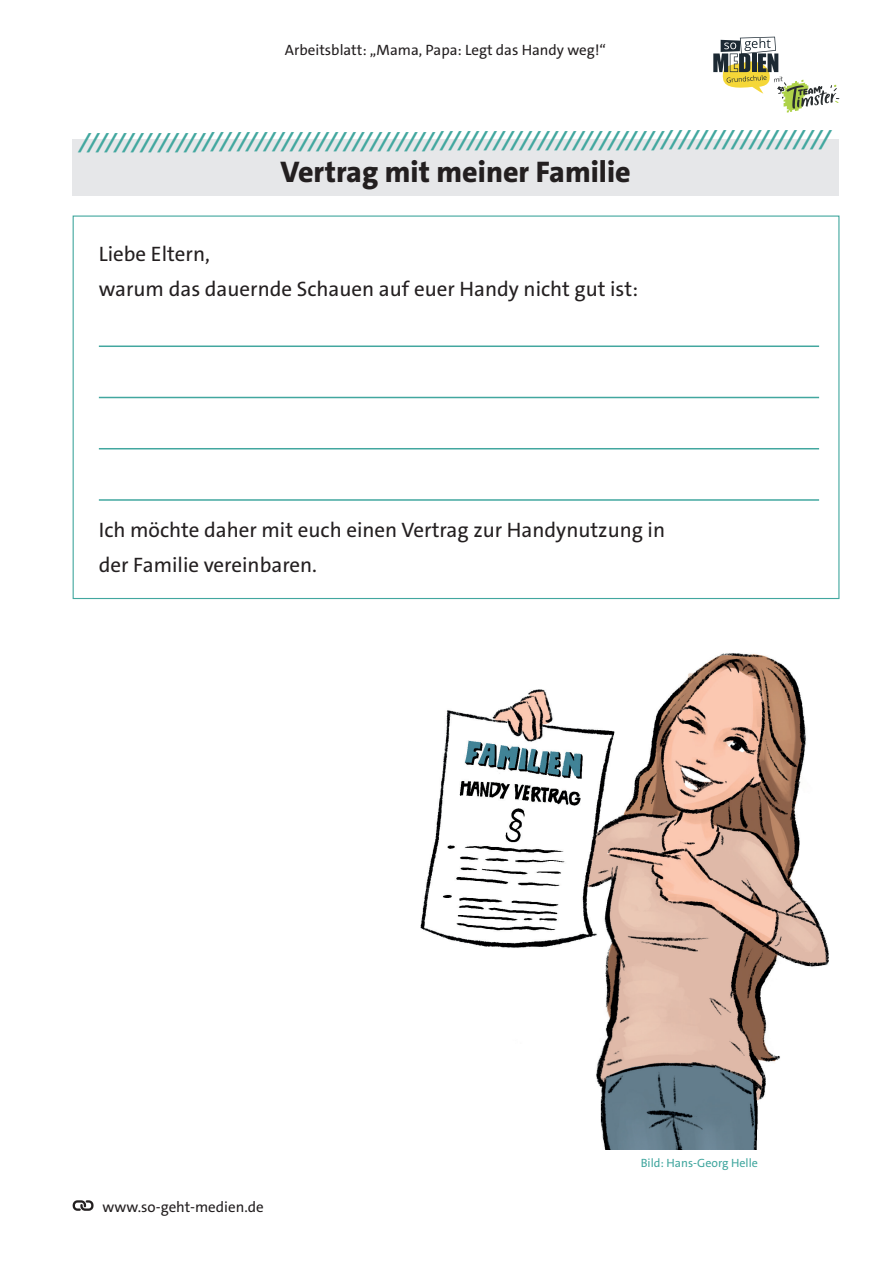
<style>
.page{position:relative;width:893px;height:1263px;background:#fff}
.page>*{position:absolute;margin:0;border:0;box-sizing:border-box;transform-origin:0 0}
.t1{font:800 30px "The Sans C4 s";color:#231f20}
.t2{font:21px/34.5px "The Sans C4 s";color:#231f20}
.t3{font:italic 700 21px "The Sans C4 s";color:#42a79f}
.t4{font:15px "The Sans C4 s";color:#231f20}
.t5{font:12px "The Sans C4 s";color:#42a79f}
</style>
<div class="page">
<svg style="left:73px;top:1200px;width:21px;height:11px"></svg>
<div style="left:72px;top:139px;width:767px;height:57px;background:#e6e7e9"></div>
<svg style="left:713px;top:37px;width:126px;height:76px"></svg>
<hr style="left:99px;top:345px;width:720px;height:2px;background:#42a79f">
<hr style="left:99px;top:448px;width:720px;height:1px;background:#42a79f">
<hr style="left:99px;top:397px;width:720px;height:1px;background:#42a79f">
<hr style="left:99px;top:499px;width:720px;height:2px;background:#42a79f">
<img style="left:420px;top:653px;width:409px;height:496px">
<p class="t4" style="left:285px;top:40px;width:323px">Arbeitsblatt: „Mama, Papa: Legt das Handy weg!“</p>
<p class="t3" style="left:80px;top:127px;width:752px">/////////////////////////////////////////////////////////////////////////////////////</p>
<h1 class="t1" style="left:281px;top:153px;width:352px">Vertrag mit meiner Familie</h1>
<p class="t2" style="left:99px;top:237px;width:541px">Liebe Eltern,<br>warum das dauernde Schauen auf euer Handy nicht gut ist:</p>
<p class="t2" style="left:99px;top:513px;width:568px">Ich möchte daher mit euch einen Vertrag zur Handynutzung in der Familie vereinbaren.</p>
<p class="t4" style="left:102px;top:1198px;width:163px">www.so-geht-medien.de</p>
<p class="t5" style="left:641px;top:1155px;width:119px">Bild: Hans-Georg Helle</p>
</div>
